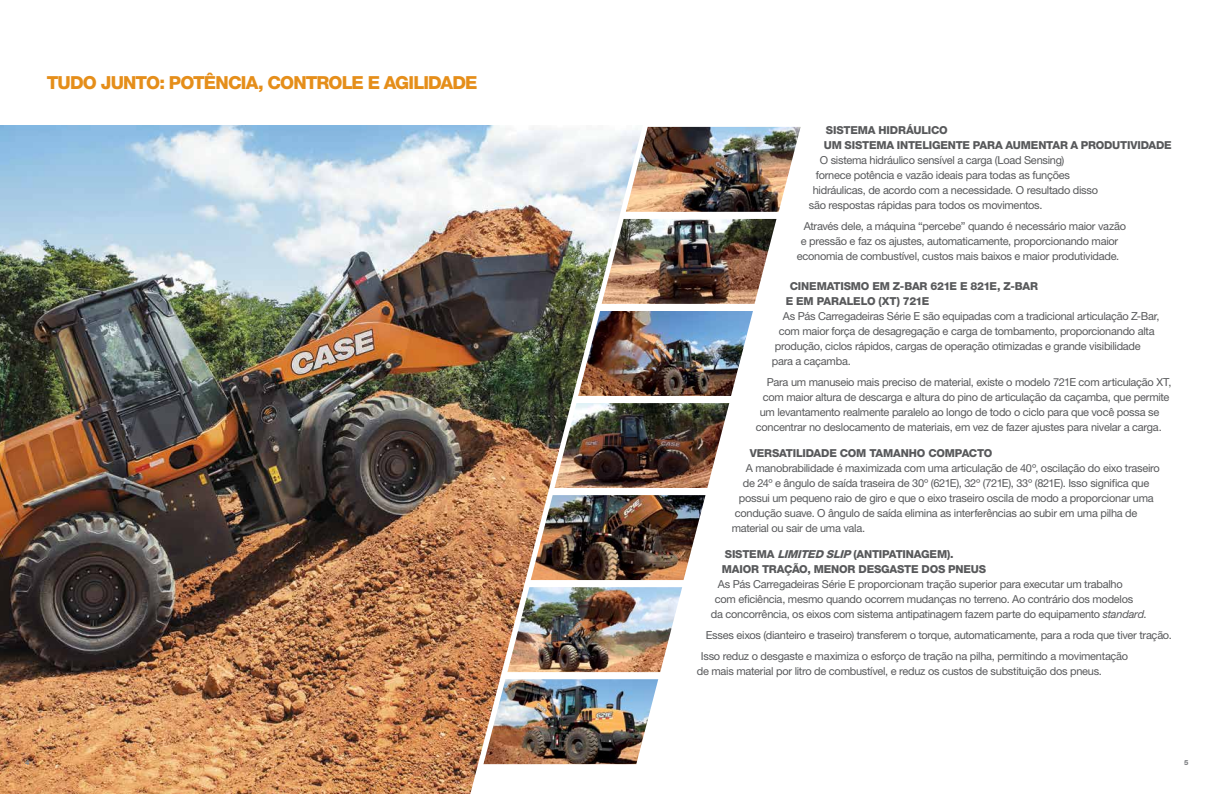
<style>
.page{position:relative;width:1219px;height:794px;background:#fff}
.page>*{position:absolute;margin:0;border:0;box-sizing:border-box;transform-origin:0 0}
.t1{font:800 18px "Helvetica Neue LT Std";letter-spacing:-.05em;color:#e58e1a}
.t2{font:11px/20.7px "Helvetica Neue LT Std";letter-spacing:-.025em;color:#58595b}
.t3{font:800 11px/15px "Helvetica Neue LT Std";letter-spacing:-.015em;color:#58595b}
.t4{font:800 7px "Helvetica Neue LT Std";color:#808285}
.s1{font-style:italic}
</style>
<div class="page">
<img style="left:0;top:125px;width:665px;height:669px">
<img style="left:626px;top:127px;width:175px;height:85px">
<img style="left:578px;top:311px;width:175px;height:85px">
<img style="left:554px;top:403px;width:175px;height:85px">
<img style="left:507px;top:587px;width:175px;height:85px">
<img style="left:483px;top:679px;width:175px;height:85px">
<img style="left:531px;top:495px;width:174px;height:85px">
<img style="left:602px;top:219px;width:174px;height:85px">
<h1 class="t1" style="left:47px;top:72px;width:432px">TUDO JUNTO: POTÊNCIA, CONTROLE E AGILIDADE</h1>
<p class="t3" style="left:824px;top:123px;width:349px">SISTEMA HIDRÁULICO<br>UM SISTEMA INTELIGENTE PARA AUMENTAR A PRODUTIVIDADE</p>
<p class="t2" style="left:820px;top:150px;width:246px">O sistema hidráulico sensível a carga (Load Sensing)</p>
<p class="t2" style="left:816px;top:165px;width:256px">fornece potência e vazão ideais para todas as funções</p>
<p class="t2" style="left:813px;top:180px;width:287px">hidráulicas, de acordo com a necessidade. O resultado disso</p>
<p class="t2" style="left:809px;top:195px;width:235px">são respostas rápidas para todos os movimentos.</p>
<p class="t2" style="left:804px;top:215px;width:324px">Através dele, a máquina “percebe” quando é necessário maior vazão</p>
<p class="t2" style="left:801px;top:230px;width:319px">e pressão e faz os ajustes, automaticamente, proporcionando maior</p>
<p class="t2" style="left:797px;top:245px;width:324px">economia de combustível, custos mais baixos e maior produtividade.</p>
<p class="t3" style="left:786px;top:278px;width:254px;text-indent:4px">CINEMATISMO EM Z-BAR 621E E 821E, Z-BAR<br>E EM PARALELO (XT) 721E</p>
<p class="t2" style="left:783px;top:305px;width:378px">As Pás Carregadeiras Série E são equipadas com a tradicional articulação Z-Bar,</p>
<p class="t2" style="left:779px;top:320px;width:377px">com maior força de desagregação e carga de tombamento, proporcionando alta</p>
<p class="t2" style="left:775px;top:335px;width:367px">produção, ciclos rápidos, cargas de operação otimizadas e grande visibilidade</p>
<p class="t2" style="left:772px;top:350px;width:81px">para a caçamba.</p>
<p class="t2" style="left:767px;top:371px;width:406px">Para um manuseio mais preciso de material, existe o modelo 721E com articulação XT,</p>
<p class="t2" style="left:763px;top:386px;width:408px">com maior altura de descarga e altura do pino de articulação da caçamba, que permite</p>
<p class="t2" style="left:760px;top:401px;width:401px">um levantamento realmente paralelo ao longo de todo o ciclo para que você possa se</p>
<p class="t2" style="left:756px;top:416px;width:407px">concentrar no deslocamento de materiais, em vez de fazer ajustes para nivelar a carga.</p>
<p class="t3" style="left:750px;top:445px;width:244px">VERSATILIDADE COM TAMANHO COMPACTO</p>
<p class="t2" style="left:746px;top:457px;width:416px">A manobrabilidade é maximizada com uma articulação de 40º, oscilação do eixo traseiro</p>
<p class="t2" style="left:743px;top:472px;width:408px">de 24º e ângulo de saída traseira de 30º (621E), 32º (721E), 33º (821E). Isso significa que</p>
<p class="t2" style="left:739px;top:487px;width:417px">possui um pequeno raio de giro e que o eixo traseiro oscila de modo a proporcionar uma</p>
<p class="t2" style="left:735px;top:502px;width:404px">condução suave. O ângulo de saída elimina as interferências ao subir em uma pilha de</p>
<p class="t2" style="left:732px;top:517px;width:135px">material ou sair de uma vala.</p>
<p class="t3" style="left:722px;top:547px;width:266px">SISTEMA <span class="s1">LIMITED SLIP</span> (ANTIPATINAGEM).<br>MAIOR TRAÇÃO, MENOR DESGASTE DOS PNEUS</p>
<p class="t2" style="left:718px;top:574px;width:406px">As Pás Carregadeiras Série E proporcionam tração superior para executar um trabalho</p>
<p class="t2" style="left:715px;top:589px;width:420px">com eficiência, mesmo quando ocorrem mudanças no terreno. Ao contrário dos modelos</p>
<p class="t2" style="left:711px;top:604px;width:437px">da concorrência, os eixos com sistema antipatinagem fazem parte do equipamento <span class="s1">standard</span>.</p>
<p class="t2" style="left:701px;top:624px;width:472px;text-indent:5px">Esses eixos (dianteiro e traseiro) transferem o torque, automaticamente, para a roda que tiver tração.<br>Isso reduz o desgaste e maximiza o esforço de tração na pilha, permitindo a movimentação</p>
<p class="t2" style="left:697px;top:660px;width:407px">de mais material por litro de combustível, e reduz os custos de substituição dos pneus.</p>
<p class="t4" style="left:25px;top:758px;width:6px">4</p>
<p class="t4" style="left:1184px;top:758px;width:6px">5</p>
</div>
